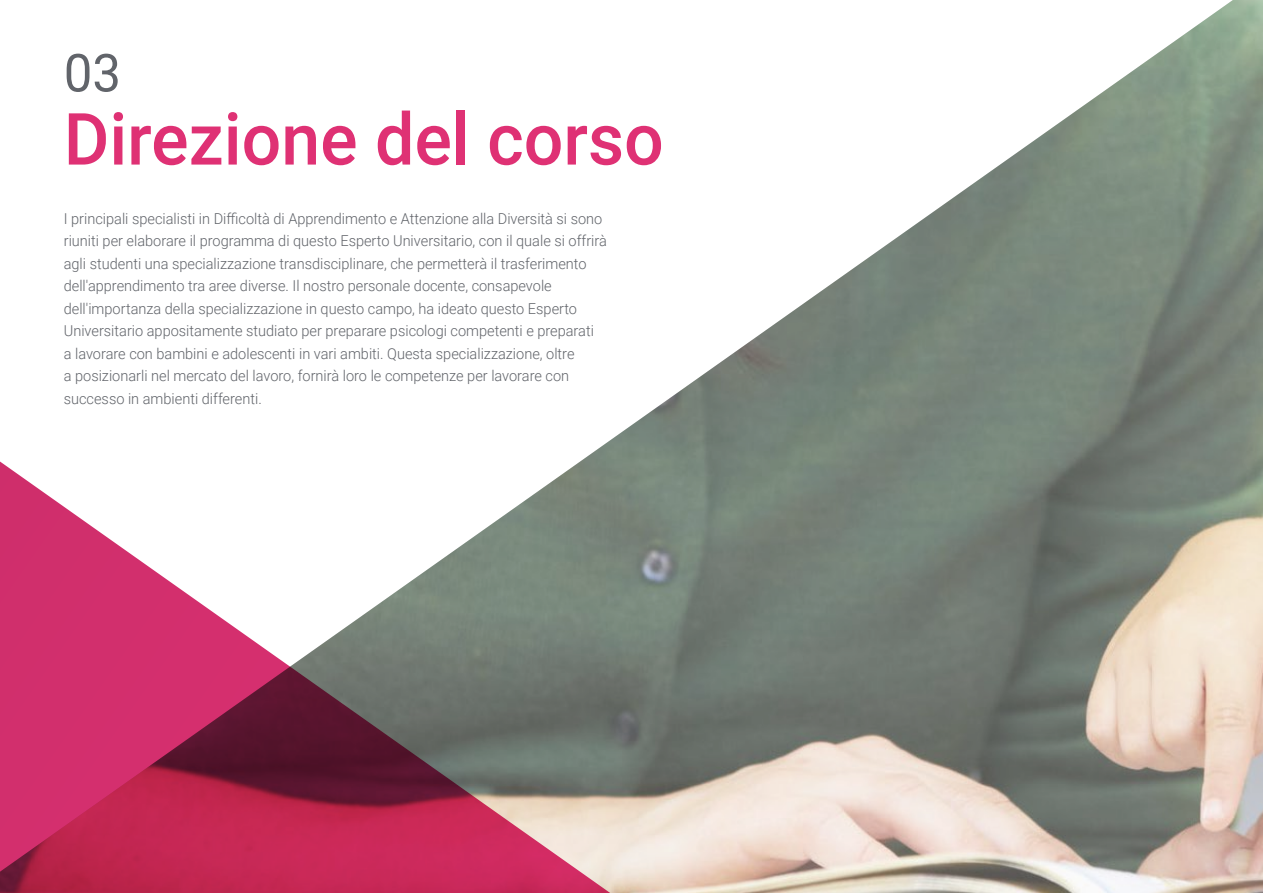
<style>
.page{position:relative;width:1263px;height:893px;background:#fff}
.page>*{position:absolute;margin:0;border:0;box-sizing:border-box;transform-origin:0 0}
.t1{font:500 72px "Roboto";color:#df3174}
.t2{font:52.5px "Roboto";color:#61646a}
.t3{font:300 15px/22.5px "Roboto";color:#61646a}
</style>
<div class="page">
<img style="left:602px;top:0;width:661px;height:893px">
<svg style="left:0;top:446px;width:640px;height:447px"></svg>
<h2 class="t2" style="left:64px;top:36px;width:59px">03</h2>
<h1 class="t1" style="left:64px;top:89px;width:601px">Direzione del corso</h1>
<p class="t3" style="left:64px;top:207px;width:545px">I principali specialisti in Difficoltà di Apprendimento e Attenzione alla Diversità si sono riuniti per elaborare il programma di questo Esperto Universitario, con il quale si offrirà agli studenti una specializzazione transdisciplinare, che permetterà il trasferimento dell'apprendimento tra aree diverse. Il nostro personale docente, consapevole dell'importanza della specializzazione in questo campo, ha ideato questo Esperto Universitario appositamente studiato per preparare psicologi competenti e preparati<br>a lavorare con bambini e adolescenti in vari ambiti. Questa specializzazione, oltre<br>a posizionarli nel mercato del lavoro, fornirà loro le competenze per lavorare con successo in ambienti differenti.</p>
</div>
